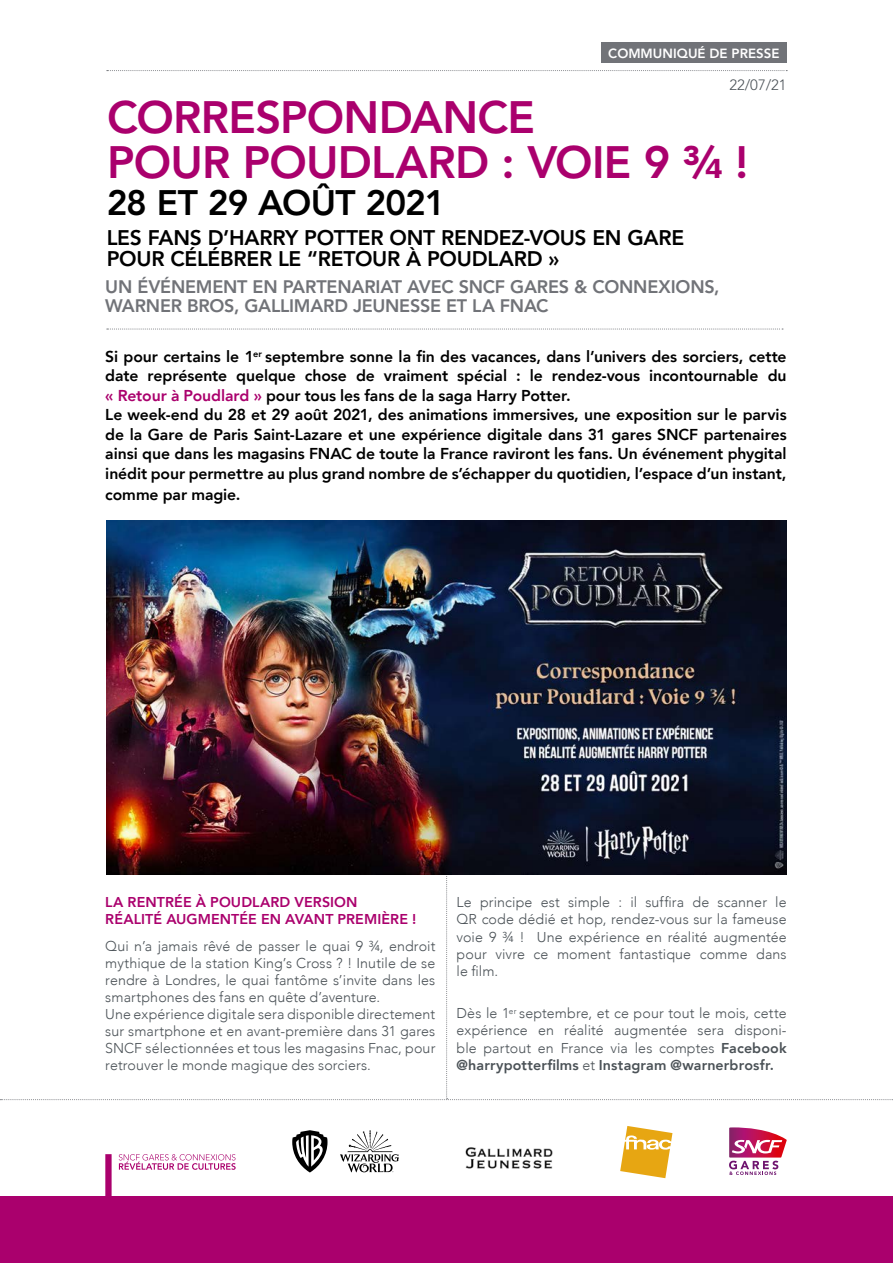
<style>
.page{position:relative;width:893px;height:1263px;background:#fff}
.page>*{position:absolute;margin:0;border:0;box-sizing:border-box;transform-origin:0 0}
.t1{font:800 45px/45px "Avenir LT Std";letter-spacing:-.02em;color:#aa006d}
.t2{font:800 35.1px "Avenir LT Std";letter-spacing:-.025em;color:#000}
.t3{font:800 21px/21px "Avenir LT Std";letter-spacing:-.015em;color:#000}
.t4{font:800 18px/19.5px "Avenir LT Std";letter-spacing:-.01em;color:#717378}
.t5{font:800 15.75px/19.5px "Avenir";letter-spacing:-.005em;color:#000}
.t6{font:300 14.85px "Avenir LT Std";color:#4b5257}
.t7{font:300 14.25px/17.1px "Avenir";letter-spacing:.005em;color:#4b5257;text-align:justify}
.t8{font:800 14.25px/17.1px "Avenir";letter-spacing:.005em;color:#aa006d}
.t9{font:800 13.2px "Avenir LT Std";color:#fff}
.s1{color:#aa006d}
.s2{font-weight:800}
</style>
<div class="page">
<svg style="left:107px;top:70px;width:680px;height:1px"></svg>
<div style="left:601px;top:43px;width:186px;height:20px;background:#717378"></div>
<div style="left:0;top:1197px;width:893px;height:66px;background:#aa006d"></div>
<div style="left:105px;top:1154px;width:7px;height:60px;background:#aa006d"></div>
<svg style="left:119px;top:1154px;width:117px;height:16px"></svg>
<svg style="left:729px;top:1127px;width:58px;height:48px"></svg>
<svg style="left:340px;top:1130px;width:59px;height:42px"></svg>
<svg style="left:292px;top:1130px;width:35px;height:42px"></svg>
<svg style="left:620px;top:1126px;width:52px;height:52px"></svg>
<img style="left:465px;top:1147px;width:88px;height:22px">
<svg style="left:107px;top:329px;width:676px;height:1px"></svg>
<img style="left:106px;top:521px;width:681px;height:353px">
<p class="t9" style="left:608px;top:45px;width:173px">COMMUNIQUÉ DE PRESSE</p>
<p class="t6" style="left:729px;top:76px;width:59px">22/07/21</p>
<h1 class="t1" style="left:107px;top:95px;width:643px">CORRESPONDANCE<br>POUR POUDLARD : VOIE 9 ¾ !</h1>
<h2 class="t2" style="left:107px;top:182px;width:340px">28 ET 29 AOÛT 2021</h2>
<h3 class="t3" style="left:107px;top:227px;width:579px">LES FANS D’HARRY POTTER ONT RENDEZ-VOUS EN GARE<br>POUR CÉLÉBRER LE “RETOUR À POUDLARD »</h3>
<p class="t4" style="left:105px;top:277px;width:616px">UN ÉVÉNEMENT EN PARTENARIAT AVEC SNCF GARES &amp; CONNEXIONS,<br>WARNER BROS, GALLIMARD JEUNESSE ET LA FNAC</p>
<p class="t5" style="left:105px;top:347px;width:683px">Si pour certains le 1<sup>er</sup> septembre sonne la fin des vacances, dans l’univers des sorciers, cette date représente quelque chose de vraiment spécial : le rendez-vous incontournable du <span class="s1">« Retour à Poudlard »</span> pour tous les fans de la saga Harry Potter.<br>Le week-end du 28 et 29 août 2021, des animations immersives, une exposition sur le parvis de la Gare de Paris Saint-Lazare et une expérience digitale dans 31 gares SNCF partenaires ainsi que dans les magasins FNAC de toute la France raviront les fans. Un événement phygital inédit pour permettre au plus grand nombre de s’échapper du quotidien, l’espace d’un instant,</p>
<p class="t5" style="left:105px;top:485px;width:137px">comme par magie.</p>
<p class="t8" style="left:105px;top:894px;width:313px">LA RENTRÉE À POUDLARD VERSION<br>RÉALITÉ AUGMENTÉE EN AVANT PREMIÈRE !</p>
<p class="t7" style="left:105px;top:937px;width:332px;text-align:left">Qui n’a jamais rêvé de passer le quai 9 ¾, endroit mythique de la station King’s Cross ? ! Inutile de se rendre à Londres, le quai fantôme s’invite dans les smartphones des fans en quête d’aventure.<br>Une expérience digitale sera disponible directement sur smartphone et en avant-première dans 31 gares SNCF sélectionnées et tous les magasins Fnac, pour retrouver le monde magique des sorciers.</p>
<p class="t7" style="left:457px;top:894px;width:332px">Le principe est simple : il suffira de scanner le QR code dédié et hop, rendez-vous sur la fameuse voie 9 ¾ ! Une expérience en réalité augmentée pour vivre ce moment fantastique comme dans le film.</p>
<p class="t7" style="left:457px;top:1005px;width:332px">Dès le 1<sup>er</sup> septembre, et ce pour tout le mois, cette expérience en réalité augmentée sera disponi&shy;ble partout en France via les comptes <span class="s2">Facebook @harrypotterfilms</span> et <span class="s2">Instagram @warnerbrosfr.</span></p>
</div>
